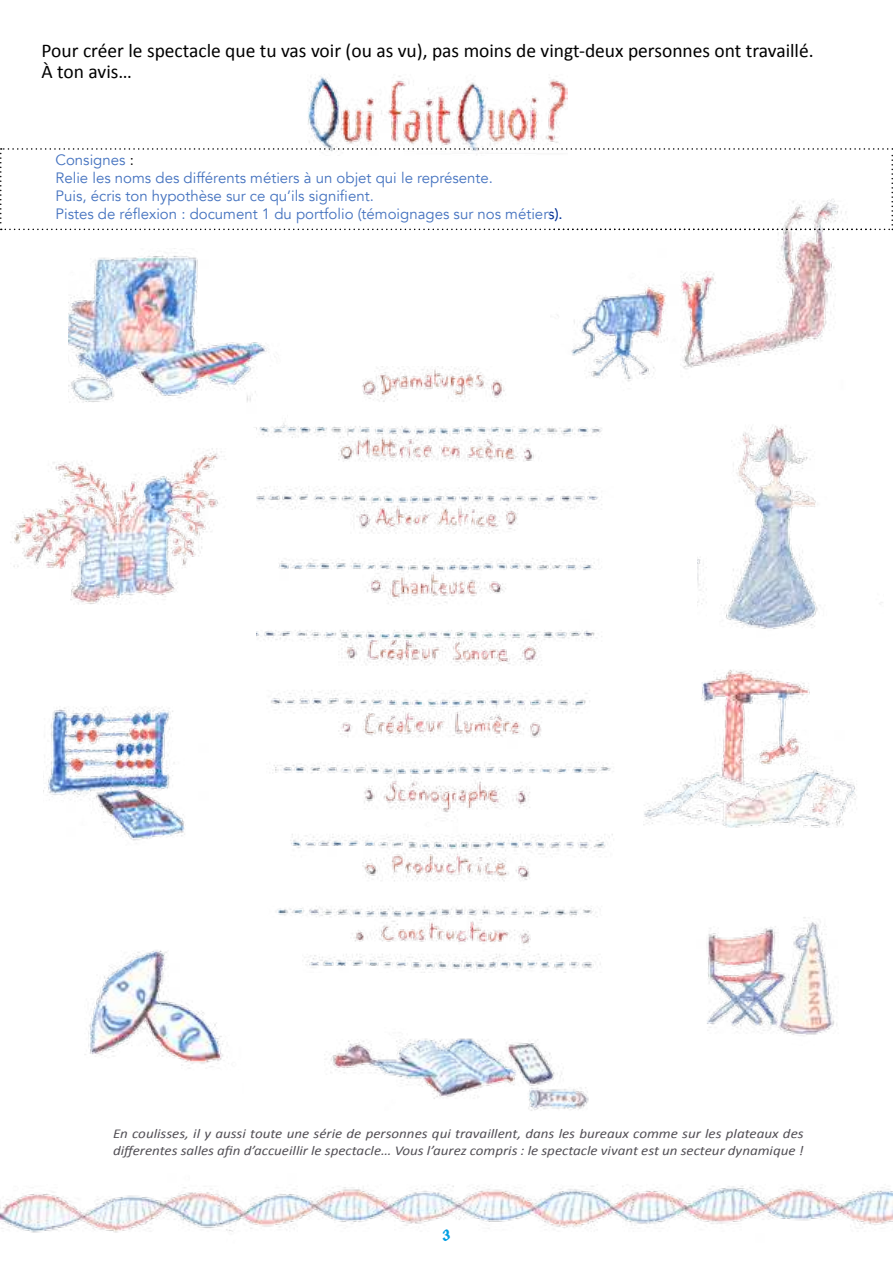
<style>
.page{position:relative;width:893px;height:1263px;background:#fff}
.page>*{position:absolute;margin:0;border:0;box-sizing:border-box;transform-origin:0 0}
.t1{font:19.5px/21px "Calibri";color:#000}
.t2{font:18px "Fairy Tale JF";color:#009fe3}
.t3{font:15px/18px "Avenir";color:#4472bf}
.t4{font:italic 13.5px/16.5px "Calibri";color:#535056;scale:1.11 1}
.s1{color:#000}
</style>
<div class="page">
<svg style="left:0;top:148px;width:893px;height:82px"></svg>
<img style="left:298px;top:76px;width:269px;height:79px">
<img style="left:68px;top:248px;width:199px;height:180px">
<img style="left:550px;top:189px;width:323px;height:190px">
<img style="left:697px;top:425px;width:186px;height:198px">
<img style="left:707px;top:917px;width:130px;height:119px">
<img style="left:10px;top:448px;width:212px;height:157px">
<img style="left:84px;top:950px;width:139px;height:119px">
<img style="left:643px;top:623px;width:213px;height:205px">
<img style="left:324px;top:1038px;width:265px;height:73px">
<img style="left:43px;top:706px;width:142px;height:135px">
<img style="left:0;top:1184px;width:893px;height:49px">
<img style="left:257px;top:366px;width:381px;height:607px">
<h1 class="t1" style="left:42px;top:39px;width:774px">Pour créer le spectacle que tu vas voir (ou as vu), pas moins de vingt-deux personnes ont travaillé.<br>À ton avis…</h1>
<p class="t3" style="left:55px;top:151px;width:509px">Consignes <span class="s1">:<br></span>Relie les noms des différents métiers à un objet qui le représente.<br>Puis, écris ton hypothèse sur ce qu’ils signifient.<br>Pistes de réflexion : document 1 du portfolio (témoignages sur nos métiers).</p>
<p class="t4" style="left:113px;top:1125px;width:624px">En coulisses, il y aussi toute une série de personnes qui travaillent, dans les bureaux comme sur les plateaux des differentes salles afin d’accueillir le spectacle… Vous l’aurez compris : le spectacle vivant est un secteur dynamique !</p>
<h2 class="t2" style="left:442px;top:1223px;width:10px">3</h2>
</div>
